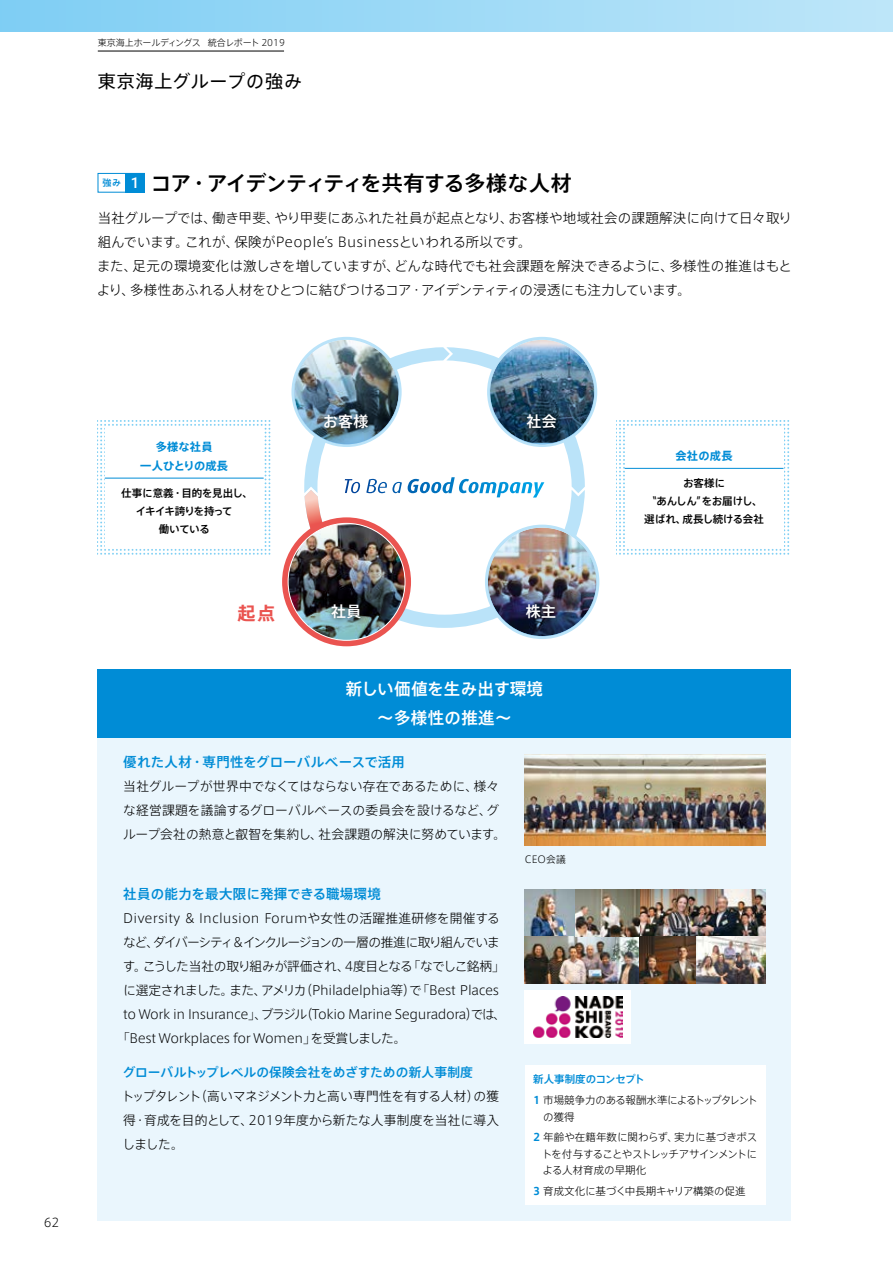
<style>
.page{position:relative;width:893px;height:1263px;background:#fff}
.page>*{position:absolute;margin:0;border:0;box-sizing:border-box;transform-origin:0 0}
.t1{font:500 21px "Axis Pro N";letter-spacing:-.025em;color:#000}
.t2{font:18px "Axis Pro N";letter-spacing:.05em;color:#000}
.t3{font:700 18px "Axis Pro N";color:#ea5450}
.t4{font:500 16.5px/28.5px "Axis Pro N";letter-spacing:.02em;color:#fff;text-align:center}
.t5{font:500 15px "Axis Pro N";letter-spacing:.02em;color:#fff}
.t6{font:300 13.5px/24px "Axis Pro N";letter-spacing:.005em;color:#000}
.t7{font:500 13.5px "Axis Pro N";letter-spacing:.02em;color:#008cd6}
.t8{font:300 12.75px/24px "Axis Pro N";letter-spacing:-.02em;color:#000;text-align:justify}
.t9{font:300 12.75px/24px "Axis Pro N";letter-spacing:.005em;color:#000}
.t10{font:300 12.75px "Axis Pro N";letter-spacing:.01em;color:#000}
.t11{font:300 12.75px "Axis Pro N";letter-spacing:-.1em;color:#000}
.t12{font:300 12.75px "Axis Pro N";letter-spacing:-.055em;color:#000}
.t13{font:500 12.75px "Axis Pro N";color:#008cd6}
.t14{font:300 12px "Axis Pro N";color:#000}
.t15{font:700 11.25px/19.5px "Axis Pro N";letter-spacing:.02em;color:#008cd6;text-align:center}
.t16{font:500 10.5px/18px "Axis Pro N";letter-spacing:-.02em;color:#000;text-align:center}
.t17{font:300 10.5px/20.7px "Axis Pro N";letter-spacing:-.06em;color:#000}
.t18{font:300 10.5px/16.5px "Axis Pro N";letter-spacing:-.045em;color:#000}
.t19{font:300 10.5px/20.7px "Axis Pro N";letter-spacing:.005em;color:#000}
.t20{font:300 10.5px "Axis Pro N";letter-spacing:-.015em;color:#000}
.t21{font:300 9.75px "Axis Pro N";letter-spacing:.02em;color:#000}
.t22{font:300 9px "Axis Pro N";letter-spacing:-.01em;color:#000}
.s1{font-family:"Roboto";font-size:15px;color:#fff}
.s2{font-weight:500;color:#008cd6}
.s3{font-weight:700;color:#008cd6}
</style>
<div class="page">
<svg style="left:98px;top:420px;width:173px;height:135px"></svg>
<div style="left:98px;top:695px;width:693px;height:525px;background:#eaf6fd"></div>
<div style="left:0;top:0;width:893px;height:32px;background:linear-gradient(to right,#7ecef4,#bee6f9)"></div>
<svg style="left:619px;top:420px;width:171px;height:135px"></svg>
<img style="left:525px;top:755px;width:240px;height:91px">
<img style="left:511px;top:340px;width:83px;height:86px">
<svg style="left:488px;top:527px;width:109px;height:109px"></svg>
<svg style="left:490px;top:339px;width:105px;height:105px"></svg>
<svg style="left:294px;top:339px;width:105px;height:105px"></svg>
<div style="left:98px;top:173px;width:47px;height:19px;border:1px solid #008cd6"></div>
<div style="left:125px;top:173px;width:20px;height:19px;background:#008cd6"></div>
<div style="left:525px;top:1066px;width:240px;height:139px;background:#fff"></div>
<img style="left:525px;top:890px;width:240px;height:93px">
<div style="left:98px;top:669px;width:693px;height:68px;background:#008cd6"></div>
<div style="left:525px;top:990px;width:106px;height:54px;background:#fff"></div>
<img style="left:534px;top:996px;width:88px;height:42px">
<div style="left:105px;top:427px;width:159px;height:121px;background:#fff"></div>
<hr style="left:105px;top:478px;width:159px;height:1px;background:#008cd6">
<div style="left:625px;top:427px;width:158px;height:121px;background:#fff"></div>
<hr style="left:625px;top:468px;width:158px;height:1px;background:#008cd6">
<img style="left:304px;top:347px;width:281px;height:281px">
<svg style="left:285px;top:520px;width:123px;height:123px"></svg>
<div style="left:282px;top:517px;width:129px;height:129px;border:6px solid #ea5450;border-radius:50%"></div>
<img style="left:288px;top:523px;width:117px;height:117px;border-radius:50%">
<svg style="left:327px;top:599px;width:39px;height:25px"></svg>
<hr style="left:98px;top:51px;width:186px;height:1px;background:#000">
<p class="t22" style="left:98px;top:38px;width:189px">東京海上ホールディングス 統合レポート 2019</p>
<h2 class="t2" style="left:98px;top:72px;width:206px">東京海上グループの強み</h2>
<h1 class="t1" style="left:102px;top:172px;width:471px"><sup>強み</sup> <span class="s1">1</span> コア・アイデンティティを共有する多様な人材</h1>
<p class="t6" style="left:97px;top:205px;width:697px">当社グループでは、働き甲斐、やり甲斐にあふれた社員が起点となり、お客様や地域社会の課題解決に向けて日々取り組んでいます。これが、保険がPeople’s Businessといわれる所以です。<br>また、足元の環境変化は激しさを増していますが、どんな時代でも社会課題を解決できるように、多様性の推進はもとより、多様性あふれる人材をひとつに結びつけるコア・アイデンティティの浸透にも注力しています。</p>
<p class="t14" style="left:44px;top:1216px;width:17px">62</p>
<p class="t15" style="left:140px;top:437px;width:89px">多様な社員<br>一人ひとりの成長</p>
<p class="t16" style="left:121px;top:484px;width:133px">仕事に意義・目的を見出し、イキイキ誇りを持って<br>働いている</p>
<p class="t5" style="left:323px;top:414px;width:47px">お客様</p>
<p class="t5" style="left:526px;top:414px;width:32px">社会</p>
<h2 class="t3" style="left:238px;top:604px;width:39px">起点</h2>
<p class="t5" style="left:331px;top:604px;width:32px">社員</p>
<p class="t5" style="left:526px;top:604px;width:32px">株主</p>
<p class="t4" style="left:346px;top:674px;width:199px">新しい価値を生み出す環境〜多様性の推進〜</p>
<p class="t7" style="left:123px;top:755px;width:283px">優れた人材・専門性をグローバルベースで活用</p>
<p class="t9" style="left:123px;top:774px;width:385px">当社グループが世界中でなくてはならない存在であるために、様々な経営課題を議論するグローバルベースの委員会を設けるなど、グループ会社の熱意と叡智を集約し、社会課題の解決に努めています。</p>
<p class="t21" style="left:525px;top:855px;width:43px">CEO会議</p>
<p class="t15" style="left:675px;top:446px;width:59px">会社の成長</p>
<p class="t16" style="left:644px;top:474px;width:121px">お客様に<br>＂あんしん＂をお届けし、選ばれ、成長し続ける会社</p>
<p class="t7" style="left:123px;top:887px;width:259px">社員の能力を最大限に発揮できる職場環境</p>
<p class="t10" style="left:123px;top:912px;width:378px">Diversity &amp; Inclusion Forumや女性の活躍推進研修を開催する</p>
<p class="t11" style="left:123px;top:936px;width:378px">など、ダイバーシティ＆インクルージョンの一層の推進に取り組んでいま</p>
<p class="t12" style="left:123px;top:960px;width:383px">す。こうした当社の取り組みが評価され、4度目となる「なでしこ銘柄」</p>
<p class="t8" style="left:123px;top:978px;width:377px">に選定されました。また、アメリカ（Philadelphia等）で「Best Places</p>
<p class="t8" style="left:123px;top:1002px;width:385px">to Work in Insurance」、ブラジル（Tokio Marine Seguradora）では、</p>
<p class="t8" style="left:117px;top:1026px;width:291px">「Best Workplaces for Women」を受賞しました。</p>
<p class="t13" style="left:123px;top:1066px;width:352px">グローバルトップレベルの保険会社をめざすための新人事制度</p>
<p class="t8" style="left:121px;top:1084px;width:379px">トップタレント（高いマネジメント力と高い専門性を有する人材）の獲得・育成を目的として、2019年度から新たな人事制度を当社に導入しました。</p>
<p class="t17" style="left:533px;top:1069px;width:226px"><span class="s2">新人事制度のコンセプト<br></span><span class="s3">1</span> 市場競争力のある報酬水準によるトップタレント</p>
<p class="t19" style="left:533px;top:1106px;width:225px;text-indent:10px">の獲得<br><span class="s3">2</span> 年齢や在籍年数に関わらず、実力に基づきポス</p>
<p class="t18" style="left:542px;top:1146px;width:217px">トを付与することやストレッチアサインメントによる人材育成の早期化</p>
<p class="t20" style="left:533px;top:1186px;width:214px"><span class="s3">3</span> 育成文化に基づく中長期キャリア構築の促進</p>
</div>
